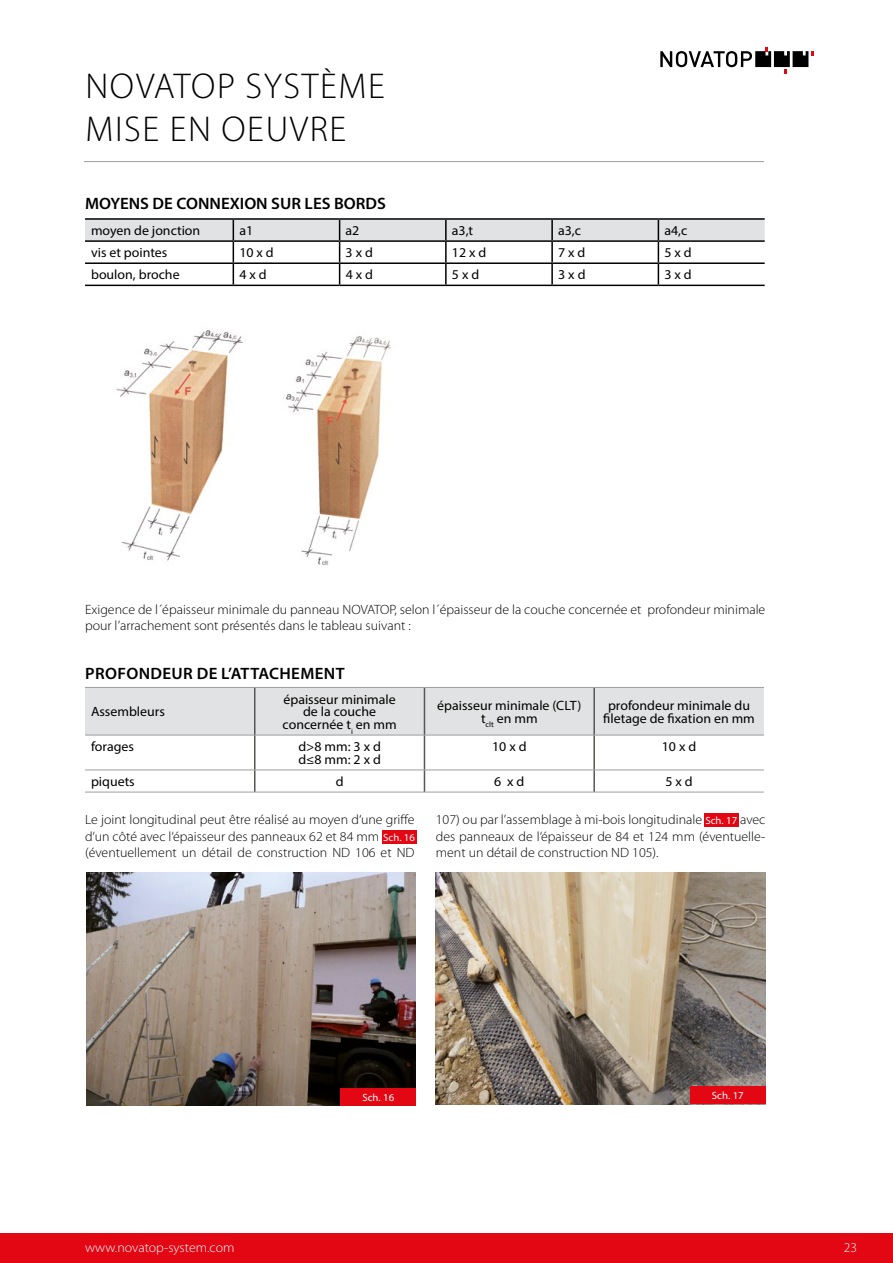
<style>
.page{position:relative;width:893px;height:1263px;background:#fff}
.page>*{position:absolute;margin:0;border:0;box-sizing:border-box;transform-origin:0 0}
.t1{font:300 36px/43.2px "Myriad Pro";letter-spacing:.045em;color:#000}
.t2{font:600 16.5px "Myriad Pro";color:#000}
.t3{font:600 16.5px "Myriad Pro";letter-spacing:.02em;color:#000}
.t4{font:300 13.5px/16.2px "Myriad Pro";color:#000}
.t5{font:13.5px/12.8px "Myriad Pro";color:#000;text-align:center}
.t6{font:300 13.5px "Myriad Pro";color:#fff}
.t7{font:10.5px "Myriad Pro";color:#fff}
</style>
<div class="page">
<hr style="left:84px;top:161px;width:680px;height:1px;background:#9d9d9c">
<div style="left:0;top:1233px;width:893px;height:30px;background:#e30613"></div>
<svg style="left:660px;top:47px;width:154px;height:26px"></svg>
<img style="left:116px;top:330px;width:276px;height:236px">
<div style="left:333px;top:551px;width:75px;height:18px;background:#fff"></div>
<hr style="left:85px;top:218px;width:148px;height:2px;background:#000">
<hr style="left:233px;top:218px;width:107px;height:2px;background:#000">
<hr style="left:340px;top:218px;width:106px;height:2px;background:#000">
<hr style="left:446px;top:218px;width:106px;height:2px;background:#000">
<hr style="left:552px;top:218px;width:106px;height:2px;background:#000">
<hr style="left:658px;top:218px;width:107px;height:2px;background:#000">
<svg style="left:85px;top:219px;width:680px;height:66px"></svg>
<hr style="left:85px;top:285px;width:148px;height:1px;background:#000">
<hr style="left:233px;top:285px;width:107px;height:1px;background:#000">
<hr style="left:340px;top:285px;width:106px;height:1px;background:#000">
<hr style="left:446px;top:285px;width:106px;height:1px;background:#000">
<hr style="left:552px;top:285px;width:106px;height:1px;background:#000">
<hr style="left:658px;top:285px;width:107px;height:1px;background:#000">
<div style="left:85px;top:688px;width:679px;height:47px;background:#e1e2e3"></div>
<hr style="left:85px;top:687px;width:170px;height:1px;background:#9d9d9c">
<hr style="left:255px;top:687px;width:169px;height:1px;background:#9d9d9c">
<hr style="left:424px;top:687px;width:170px;height:1px;background:#9d9d9c">
<hr style="left:594px;top:687px;width:170px;height:1px;background:#9d9d9c">
<hr style="left:85px;top:735px;width:170px;height:1px;background:#9d9d9c">
<hr style="left:255px;top:735px;width:169px;height:1px;background:#9d9d9c">
<hr style="left:424px;top:735px;width:170px;height:1px;background:#9d9d9c">
<hr style="left:594px;top:735px;width:170px;height:1px;background:#9d9d9c">
<hr style="left:85px;top:769px;width:170px;height:1px;background:#9d9d9c">
<hr style="left:255px;top:769px;width:169px;height:1px;background:#9d9d9c">
<hr style="left:424px;top:769px;width:170px;height:1px;background:#9d9d9c">
<hr style="left:594px;top:769px;width:170px;height:1px;background:#9d9d9c">
<hr style="left:85px;top:792px;width:170px;height:1px;background:#9d9d9c">
<hr style="left:255px;top:792px;width:169px;height:1px;background:#9d9d9c">
<hr style="left:424px;top:792px;width:170px;height:1px;background:#9d9d9c">
<hr style="left:594px;top:792px;width:170px;height:1px;background:#9d9d9c">
<hr style="left:254px;top:688px;width:1px;height:47px;background:#575756">
<hr style="left:424px;top:688px;width:1px;height:47px;background:#575756">
<hr style="left:593px;top:688px;width:2px;height:47px;background:#575756">
<hr style="left:254px;top:735px;width:1px;height:34px;background:#575756">
<hr style="left:424px;top:735px;width:1px;height:34px;background:#575756">
<hr style="left:593px;top:735px;width:2px;height:34px;background:#575756">
<svg style="left:254px;top:770px;width:1px;height:22px"></svg>
<svg style="left:424px;top:770px;width:1px;height:22px"></svg>
<hr style="left:593px;top:770px;width:2px;height:22px;background:#575756">
<img style="left:86px;top:873px;width:330px;height:233px">
<img style="left:436px;top:873px;width:329px;height:231px">
<div style="left:341px;top:1088px;width:75px;height:17px;background:#e30613"></div>
<div style="left:690px;top:1086px;width:75px;height:18px;background:#e30613"></div>
<div style="left:382px;top:830px;width:34px;height:14px;background:#e30613"></div>
<div style="left:704px;top:813px;width:35px;height:14px;background:#e30613"></div>
<h1 class="t1" style="left:85px;top:64px;width:301px">NOVATOP SYSTÈME<br>MISE EN OEUVRE</h1>
<p class="t2" style="left:85px;top:193px;width:302px">MOYENS DE CONNEXION SUR LES BORDS</p>
<p class="t5" style="left:91px;top:224px;width:111px">moyen de jonction</p>
<p class="t5" style="left:239px;top:224px;width:15px">a1</p>
<p class="t5" style="left:346px;top:224px;width:15px">a2</p>
<p class="t5" style="left:452px;top:224px;width:23px">a3,t</p>
<p class="t5" style="left:558px;top:224px;width:24px">a3,c</p>
<p class="t5" style="left:664px;top:224px;width:24px">a4,c</p>
<p class="t5" style="left:91px;top:246px;width:78px">vis et pointes</p>
<p class="t5" style="left:239px;top:246px;width:36px">10 x d</p>
<p class="t5" style="left:346px;top:246px;width:29px">3 x d</p>
<p class="t5" style="left:452px;top:246px;width:36px">12 x d</p>
<p class="t5" style="left:558px;top:246px;width:29px">7 x d</p>
<p class="t5" style="left:664px;top:246px;width:29px">5 x d</p>
<p class="t5" style="left:91px;top:268px;width:90px">boulon, broche</p>
<p class="t5" style="left:239px;top:268px;width:29px">4 x d</p>
<p class="t5" style="left:346px;top:268px;width:29px">4 x d</p>
<p class="t5" style="left:452px;top:268px;width:29px">5 x d</p>
<p class="t5" style="left:558px;top:268px;width:29px">3 x d</p>
<p class="t5" style="left:664px;top:268px;width:29px">3 x d</p>
<p class="t4" style="left:85px;top:601px;width:682px">Exigence de l´épaisseur minimale du panneau NOVATOP, selon l´épaisseur de la couche concernée et profondeur minimale pour l’arrachement sont présentés dans le tableau suivant :</p>
<p class="t3" style="left:85px;top:662px;width:261px">PROFONDEUR DE L’ATTACHEMENT</p>
<p class="t5" style="left:91px;top:705px;width:75px">Assembleurs</p>
<p class="t5" style="left:283px;top:692px;width:116px">épaisseur minimale de la couche concernée t<sub>i</sub> en mm</p>
<p class="t5" style="left:437px;top:699px;width:146px">épaisseur minimale (CLT) t<sub>clt</sub> en mm</p>
<p class="t5" style="left:603px;top:699px;width:153px">profondeur minimale du filetage de fixation en mm</p>
<p class="t5" style="left:91px;top:740px;width:44px">forages</p>
<p class="t5" style="left:298px;top:740px;width:84px;text-align:left">d&gt;8 mm: 3 x d d≤8 mm: 2 x d</p>
<p class="t5" style="left:492px;top:740px;width:36px">10 x d</p>
<p class="t5" style="left:662px;top:740px;width:36px">10 x d</p>
<p class="t5" style="left:91px;top:775px;width:45px">piquets</p>
<p class="t5" style="left:336px;top:775px;width:9px">d</p>
<p class="t5" style="left:494px;top:775px;width:32px">6 x d</p>
<p class="t5" style="left:665px;top:775px;width:29px">5 x d</p>
<p class="t4" style="left:85px;top:812px;width:331px">Le joint longitudinal peut être réalisé au moyen d‘une griffe d‘un côté avec l‘épaisseur des panneaux 62 et 84 mm (éventuellement un détail de construction ND 106 et ND</p>
<p class="t4" style="left:436px;top:812px;width:268px">107) ou par l’assemblage à mi-bois longitudinale</p>
<p class="t7" style="left:705px;top:814px;width:33px">Sch. 17</p>
<p class="t4" style="left:436px;top:812px;width:331px;text-align:justify;text-indent:304px">avec des panneaux de l‘épaisseur de 84 et 124 mm (éventuelle&shy;ment un détail de construction ND 105).</p>
<p class="t7" style="left:383px;top:831px;width:33px">Sch. 16</p>
<p class="t7" style="left:362px;top:1090px;width:33px">Sch. 16</p>
<p class="t7" style="left:712px;top:1089px;width:33px">Sch. 17</p>
<p class="t6" style="left:85px;top:1239px;width:151px">www.novatop-system.com</p>
<p class="t6" style="left:844px;top:1239px;width:15px">23</p>
</div>
